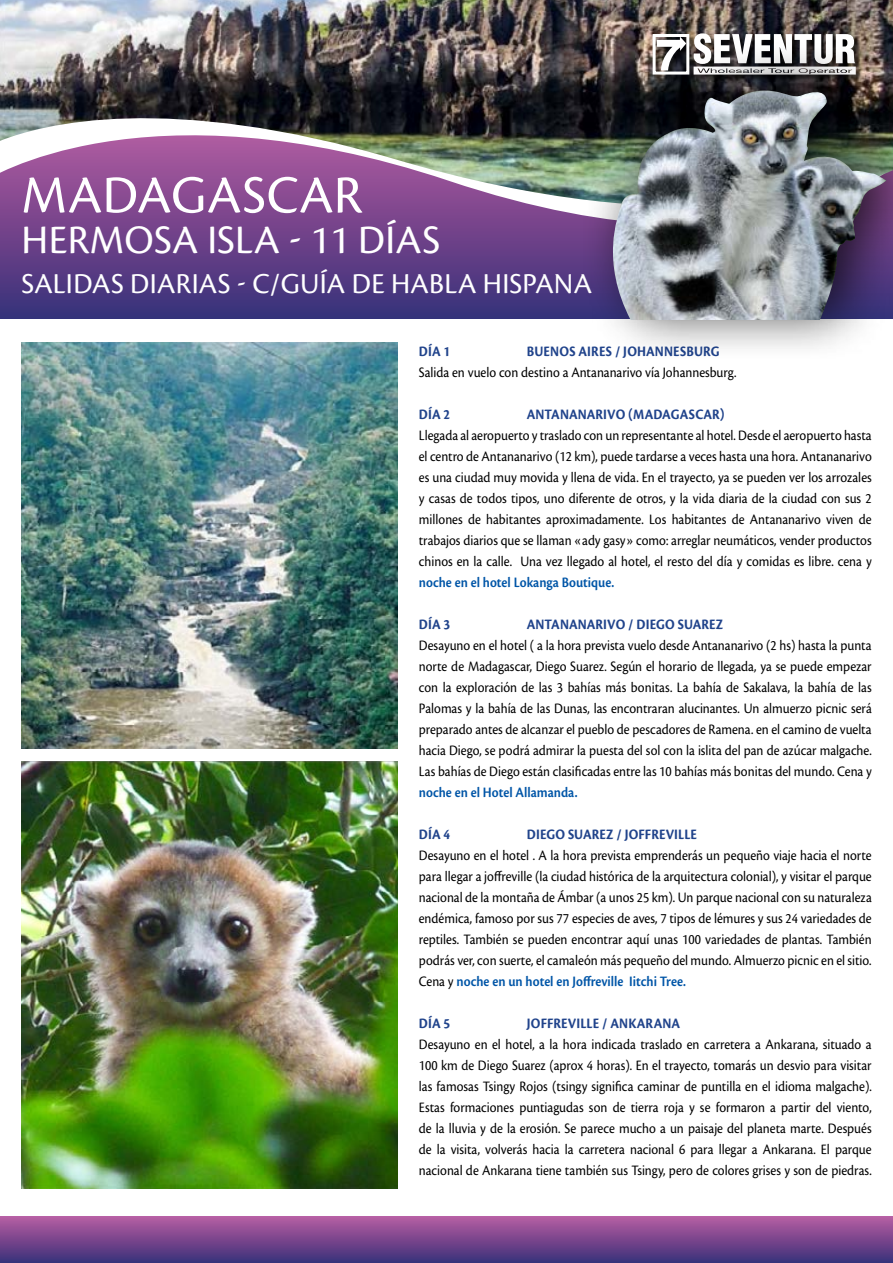
<style>
.page{position:relative;width:893px;height:1263px;background:#fff}
.page>*{position:absolute;margin:0;border:0;box-sizing:border-box;transform-origin:0 0}
.t1{font:55.5px "Cronos Pro";letter-spacing:.015em;color:#fff}
.t2{font:42px "Cronos Pro";letter-spacing:.01em;color:#fff}
.t3{font:30px "Cronos Pro";letter-spacing:.01em;color:#fff}
.t4{font:15px/21px "Cronos Pro";color:#000;text-align:justify;scale:.9 1}
.t5{font:700 15px "Cronos Pro";letter-spacing:.01em;color:#20438b;scale:.9 1}
.t6{font:600 15px "Cronos Pro";color:#0055a7;scale:.9 1}
.s1{font-weight:600;color:#0055a7}
</style>
<div class="page">
<div style="left:0;top:125px;width:893px;height:194px;background:#3d347c"></div>
<svg style="left:0;top:246px;width:580px;height:48px;fill:#593b83"></svg>
<img style="left:0;top:0;width:893px;height:246px">
<img style="left:21px;top:342px;width:377px;height:406px">
<img style="left:21px;top:761px;width:377px;height:427px">
<svg style="left:657px;top:37px;width:29px;height:2px"></svg>
<svg style="left:694px;top:33px;width:162px;height:6px"></svg>
<div style="left:1px;top:1216px;width:892px;height:47px;background:linear-gradient(to bottom,#b95ea2,#3a3079)"></div>
<div style="left:580px;top:39px;width:313px;height:323px;background:#000;opacity:.75"></div>
<img style="left:611px;top:89px;width:275px;height:231px">
<h1 class="t1" style="left:22px;top:163px;width:342px">MADAGASCAR</h1>
<h2 class="t2" style="left:21px;top:216px;width:420px">HERMOSA ISLA - 11 DÍAS</h2>
<h3 class="t3" style="left:21px;top:267px;width:572px">SALIDAS DIARIAS - C/GUÍA DE HABLA HISPANA</h3>
<p class="t5" style="left:419px;top:343px;width:36px">DÍA 1</p>
<p class="t5" style="left:527px;top:343px;width:216px">BUENOS AIRES / JOHANNESBURG</p>
<p class="t4" style="left:419px;top:362px;width:354px">Salida en vuelo con destino a Antananarivo vía Johannesburg.</p>
<p class="t5" style="left:419px;top:406px;width:36px">DÍA 2</p>
<p class="t5" style="left:527px;top:406px;width:221px">ANTANANARIVO (MADAGASCAR)</p>
<p class="t4" style="left:419px;top:425px;width:505px">Llegada al aeropuerto y traslado con un representante al hotel. Desde el aeropuerto hasta el centro de Antananarivo (12 km), puede tardarse a veces hasta una hora. Antananarivo es una ciudad muy movida y llena de vida. En el trayecto, ya se pueden ver los arrozales y casas de todos tipos, uno diferente de otros, y la vida diaria de la ciudad con sus 2 millones de habitantes aproximadamente. Los habitantes de Antananarivo viven de trabajos diarios que se llaman «ady gasy» como: arreglar neumáticos, vender productos chinos en la calle. Una vez llegado al hotel, el resto del día y comidas es libre. cena y</p>
<p class="t6" style="left:419px;top:574px;width:219px">noche en el hotel Lokanga Boutique.</p>
<p class="t5" style="left:419px;top:616px;width:36px">DÍA 3</p>
<p class="t5" style="left:527px;top:616px;width:220px">ANTANANARIVO / DIEGO SUAREZ</p>
<p class="t4" style="left:419px;top:635px;width:505px">Desayuno en el hotel ( a la hora prevista vuelo desde Antananarivo (2 hs) hasta la punta norte de Madagascar, Diego Suarez. Según el horario de llegada, ya se puede empezar con la exploración de las 3 bahías más bonitas. La bahía de Sakalava, la bahía de las Palomas y la bahía de las Dunas, las encontraran alucinantes. Un almuerzo picnic será preparado antes de alcanzar el pueblo de pescadores de Ramena. en el camino de vuelta hacia Diego, se podrá admirar la puesta del sol con la islita del pan de azúcar malgache.<br>Las bahías de Diego están clasificadas entre las 10 bahías más bonitas del mundo. Cena y</p>
<p class="t6" style="left:419px;top:784px;width:178px">noche en el Hotel Allamanda.</p>
<p class="t5" style="left:419px;top:826px;width:68px">DÍA 4 D</p>
<p class="t5" style="left:536px;top:826px;width:180px">IEGO SUAREZ / JOFFREVILLE</p>
<p class="t4" style="left:419px;top:845px;width:505px">Desayuno en el hotel . A la hora prevista emprenderás un pequeño viaje hacia el norte para llegar a joffreville (la ciudad histórica de la arquitectura colonial), y visitar el parque nacional de la montaña de Ámbar (a unos 25 km). Un parque nacional con su naturaleza endémica, famoso por sus 77 especies de aves, 7 tipos de lémures y sus 24 variedades de reptiles. También se pueden encontrar aquí unas 100 variedades de plantas. También podrás ver, con suerte, el camaleón más pequeño del mundo. Almuerzo picnic en el sitio.<br>Cena y <span class="s1">noche en un hotel en Joffreville Iitchi Tree.</span></p>
<p class="t5" style="left:419px;top:1015px;width:36px">DÍA 5</p>
<p class="t5" style="left:527px;top:1015px;width:172px">JOFFREVILLE / ANKARANA</p>
<p class="t4" style="left:419px;top:1034px;width:505px">Desayuno en el hotel, a la hora indicada traslado en carretera a Ankarana, situado a 100 km de Diego Suarez (aprox 4 horas). En el trayecto, tomarás un desvio para visitar las famosas Tsingy Rojos (tsingy significa caminar de puntilla en el idioma malgache).<br>Estas formaciones puntiagudas son de tierra roja y se formaron a partir del viento, de la lluvia y de la erosión. Se parece mucho a un paisaje del planeta marte. Después de la visita, volverás hacia la carretera nacional 6 para llegar a Ankarana. El parque nacional de Ankarana tiene también sus Tsingy, pero de colores grises y son de piedras.</p>
</div>
